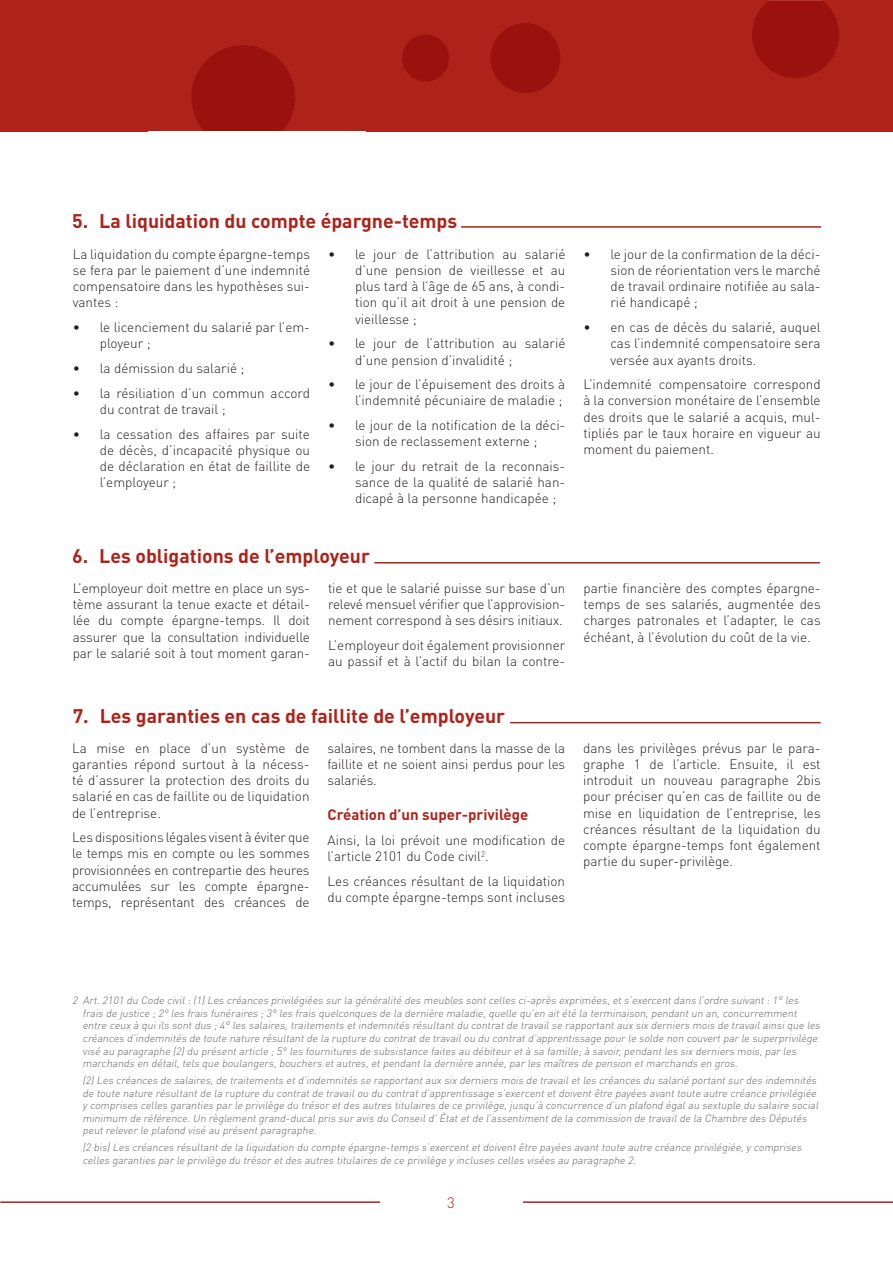
<style>
.page{position:relative;width:893px;height:1263px;background:#fff}
.page>*{position:absolute;margin:0;border:0;box-sizing:border-box;transform-origin:0 0}
.Titre_1{font:700 19.5px "DIN Pro";color:#af221a}
.Titre_couleur_bold_i{font:700 15px "DIN Pro";color:#af221a}
.t1{font:300 15px "DIN Pro";color:#af221a}
.texte_courant{font:300 13.5px/16.2px "DIN Pro";color:#231f20;text-align:justify}
.footnote{font:italic 300 10.5px/12.6px "DIN Pro";color:#636366}
</style>
<div class="page">
<div style="left:0;top:1px;width:893px;height:131px;background:#af221a"></div>
<div style="left:490px;top:23px;width:70px;height:70px;background:#9a110d;border-radius:50%"></div>
<div style="left:402px;top:35px;width:47px;height:47px;background:#9a110d;border-radius:50%"></div>
<svg style="left:191px;top:45px;width:104px;height:87px"></svg>
<svg style="left:752px;top:0;width:87px;height:78px"></svg>
<hr style="left:0;top:1201px;width:893px;height:2px;background:#af221a">
<div style="left:380px;top:1196px;width:142px;height:67px;background:#fff"></div>
<hr style="left:461px;top:226px;width:360px;height:2px;background:#af221a">
<hr style="left:374px;top:562px;width:446px;height:1px;background:#af221a">
<hr style="left:510px;top:722px;width:311px;height:1px;background:#af221a">
<p class="Titre_1" style="left:72px;top:208px;width:386px">5. La liquidation du compte épargne-temps</p>
<p class="texte_courant" style="left:73px;top:245px;width:239px">La liquidation du compte épargne-temps se fera par le paiement d’une indemnité compensatoire dans les hypothèses sui&shy;vantes :</p>
<p class="texte_courant" style="left:100px;top:319px;width:212px;text-indent:-27px">• le licenciement du salarié par l’em&shy;ployeur ;</p>
<p class="texte_courant" style="left:73px;top:359px;width:173px">• la démission du salarié ;</p>
<p class="texte_courant" style="left:100px;top:384px;width:212px;text-indent:-27px">• la résiliation d’un commun accord du contrat de travail ;</p>
<p class="texte_courant" style="left:100px;top:425px;width:212px;text-indent:-27px">• la cessation des affaires par suite de décès, d’incapacité physique ou de déclaration en état de faillite de l’employeur ;</p>
<p class="texte_courant" style="left:355px;top:245px;width:212px;text-indent:-27px">• le jour de l’attribution au salarié d’une pension de vieillesse et au plus tard à l’âge de 65 ans, à condi&shy;tion qu’il ait droit à une pension de vieillesse ;</p>
<p class="texte_courant" style="left:355px;top:335px;width:212px;text-indent:-27px">• le jour de l’attribution au salarié d’une pension d’invalidité ;</p>
<p class="texte_courant" style="left:328px;top:376px;width:239px;text-align:right">• le jour de l’épuisement des droits à l’indemnité pécuniaire de maladie ;</p>
<p class="texte_courant" style="left:328px;top:417px;width:239px;text-align:center">• le jour de la notification de la déci&shy;sion de reclassement externe ;</p>
<p class="texte_courant" style="left:355px;top:457px;width:212px;text-indent:-27px">• le jour du retrait de la reconnais&shy;sance de la qualité de salarié han&shy;dicapé à la personne handicapée ;</p>
<p class="Titre_1" style="left:72px;top:542px;width:299px">6. Les obligations de l’employeur</p>
<p class="texte_courant" style="left:73px;top:579px;width:239px">L’employeur doit mettre en place un sys&shy;tème assurant la tenue exacte et détail&shy;lée du compte épargne-temps. Il doit assurer que la consultation individuelle par le salarié soit à tout moment garan-</p>
<p class="texte_courant" style="left:328px;top:579px;width:239px">tie et que le salarié puisse sur base d’un relevé mensuel vérifier que l’approvision&shy;nement correspond à ses désirs initiaux.</p>
<p class="texte_courant" style="left:328px;top:637px;width:239px">L’employeur doit également provisionner au passif et à l’actif du bilan la contre-</p>
<p class="Titre_1" style="left:73px;top:703px;width:434px">7. Les garanties en cas de faillite de l’employeur</p>
<p class="texte_courant" style="left:72px;top:739px;width:239px">La mise en place d’un système de garanties répond surtout à la nécess&shy;té d’assurer la protection des droits du salarié en cas de faillite ou de liquidation de l’entreprise.</p>
<p class="texte_courant" style="left:72px;top:829px;width:239px">Les dispositions légales visent à éviter que le temps mis en compte ou les sommes provisionnées en contrepartie des heures accumulées sur les compte épargne&shy;temps, représentant des créances de</p>
<p class="texte_courant" style="left:328px;top:739px;width:239px">salaires, ne tombent dans la masse de la faillite et ne soient ainsi perdus pour les salariés.</p>
<p class="Titre_couleur_bold_i" style="left:328px;top:804px;width:202px">Création d’un super-privilège</p>
<p class="texte_courant" style="left:328px;top:831px;width:239px">Ainsi, la loi prévoit une modification de l’article 2101 du Code civil<sup>2</sup>.</p>
<p class="texte_courant" style="left:328px;top:872px;width:239px">Les créances résultant de la liquidation du compte épargne-temps sont incluses</p>
<p class="texte_courant" style="left:610px;top:245px;width:212px;text-indent:-27px">• le jour de la confirmation de la déci&shy;sion de réorientation vers le marché de travail ordinaire notifiée au sala&shy;rié handicapé ;</p>
<p class="texte_courant" style="left:610px;top:319px;width:212px;text-indent:-27px">• en cas de décès du salarié, auquel cas l’indemnité compensatoire sera versée aux ayants droits.</p>
<p class="texte_courant" style="left:583px;top:376px;width:239px">L’indemnité compensatoire correspond à la conversion monétaire de l’ensemble des droits que le salarié a acquis, mul&shy;tipliés par le taux horaire en vigueur au moment du paiement.</p>
<p class="texte_courant" style="left:583px;top:579px;width:239px">partie financière des comptes épargne&shy;temps de ses salariés, augmentée des charges patronales et l’adapter, le cas échéant, à l’évolution du coût de la vie.</p>
<p class="texte_courant" style="left:583px;top:739px;width:239px">dans les privilèges prévus par le para&shy;graphe 1 de l’article. Ensuite, il est introduit un nouveau paragraphe 2bis pour préciser qu’en cas de faillite ou de mise en liquidation de l’entreprise, les créances résultant de la liquidation du compte épargne-temps font également partie du super-privilège.</p>
<p class="footnote" style="left:82px;top:993px;width:741px;text-indent:-10px">2 Art.2101 du Code civil:(1)Les créances privilégiées surla généralité des meubles sontcelles ci-après exprimées,ets’exercentdans l’ordre suivant:1° les frais de justice ;2° les frais funéraires ;3° les frais quelconques de la dernière maladie,quelle qu’en aitété la terminaison,pendantun an,concurremment entre ceux à quiils sontdus ;4° les salaires,traitements etindemnités résultantdu contratde travailse rapportantaux six derniers mois de travailainsique les créances d’indemnités de toute nature résultantde la rupture du contratde travailou du contratd’apprentissage pourle solde non couvertparle superprivilège visé au paragraphe (2)du présentarticle ;5° les fournitures de subsistance faites au débiteuretà sa famille;à savoir,pendantles six derniers mois,parles marchands en détail,tels que boulangers,bouchers etautres,etpendantla dernière année,parles maîtres de pension etmarchands en gros.</p>
<p class="footnote" style="left:82px;top:1073px;width:740px">(2)Les créances de salaires,de traitements etd’indemnités se rapportantaux six derniers mois de travailetles créances du salarié portantsurdes indemnités de toute nature résultantde la rupture du contratde travailou du contratd’apprentissage s’exercentetdoiventêtre payées avanttoute autre créance privilégiée y comprises celles garanties parle privilège du trésoretdes autres titulaires de ce privilège,jusqu’à concurrence d’un plafond égalau sextuple du salaire social minimum de référence.Un règlementgrand-ducalpris suravis du Conseild’Étatetde l’assentimentde la commission de travailde la Chambre des Députés peutreleverle plafond visé au présentparagraphe.</p>
<p class="footnote" style="left:82px;top:1141px;width:723px">(2 bis)Les créances résultantde la liquidation du compte épargne-temps s’exercentetdoiventêtre payées avanttoute autre créance privilégiée,y comprises celles garanties parle privilège du trésoretdes autres titulaires de ce privilège y incluses celles visées au paragraphe 2.</p>
<p class="t1" style="left:447px;top:1192px;width:9px">3</p>
</div>
